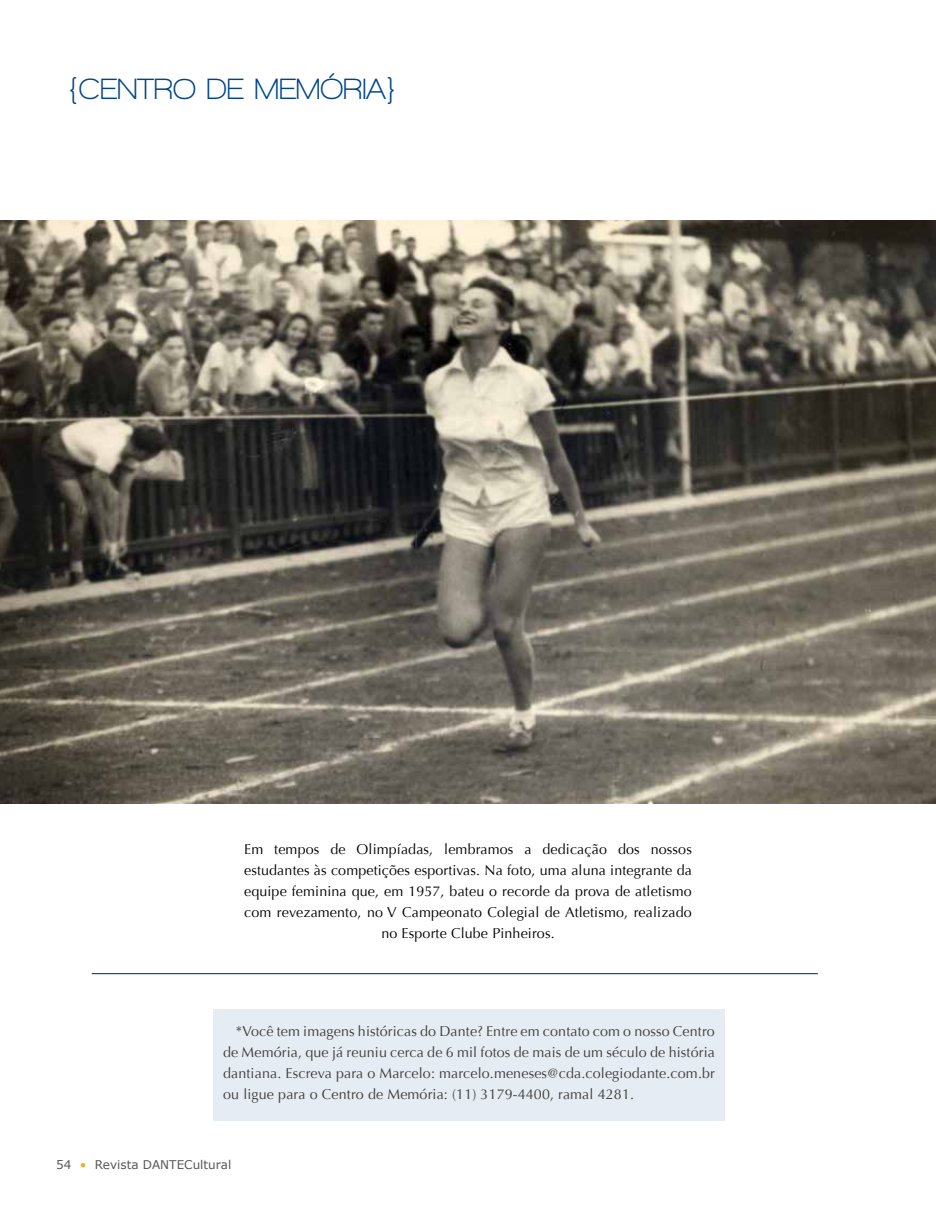
<style>
.page{position:relative;width:936px;height:1212px;background:#fff}
.page>*{position:absolute;margin:0;border:0;box-sizing:border-box;transform-origin:0 0}
.t1{font:700 30px "Walkway";color:#00458a}
.t2{font:14.25px/21px "Optima";letter-spacing:.01em;color:#000;text-align:center}
.t3{font:14.25px/21px "Optima";letter-spacing:.01em;color:#3c3c3b;text-align:justify}
.t4{font:12px "MS Reference Sans Serif";color:#575756}
.s1{color:#f8ab10}
</style>
<div class="page">
<div style="left:213px;top:1009px;width:511px;height:111px;background:#e6ecf3"></div>
<hr style="left:92px;top:973px;width:725px;height:1px;background:#00458a">
<img style="left:0;top:220px;width:935px;height:584px">
<h1 class="t1" style="left:68px;top:73px;width:329px">{CENTRO DE MEMÓRIA}</h1>
<p class="t2" style="left:244px;top:839px;width:449px">Em tempos de Olimpíadas, lembramos a dedicação dos nossos estudantes às competições esportivas. Na foto, uma aluna integrante da equipe feminina que, em 1957, bateu o recorde da prova de atletismo com revezamento, no V Campeonato Colegial de Atletismo, realizado no Esporte Clube Pinheiros.</p>
<p class="t3" style="left:223px;top:1020px;width:493px;text-indent:13px">*Você tem imagens históricas do Dante? Entre em contato com o nosso Centro de Memória, que já reuniu cerca de 6 mil fotos de mais de um século de história dantiana. Escreva para o Marcelo: marcelo.meneses@cda.colegiodante.com.br ou ligue para o Centro de Memória: (11) 3179-4400, ramal 4281.</p>
<p class="t4" style="left:56px;top:1157px;width:177px">54 <span class="s1">•</span> Revista DANTECultural</p>
</div>
